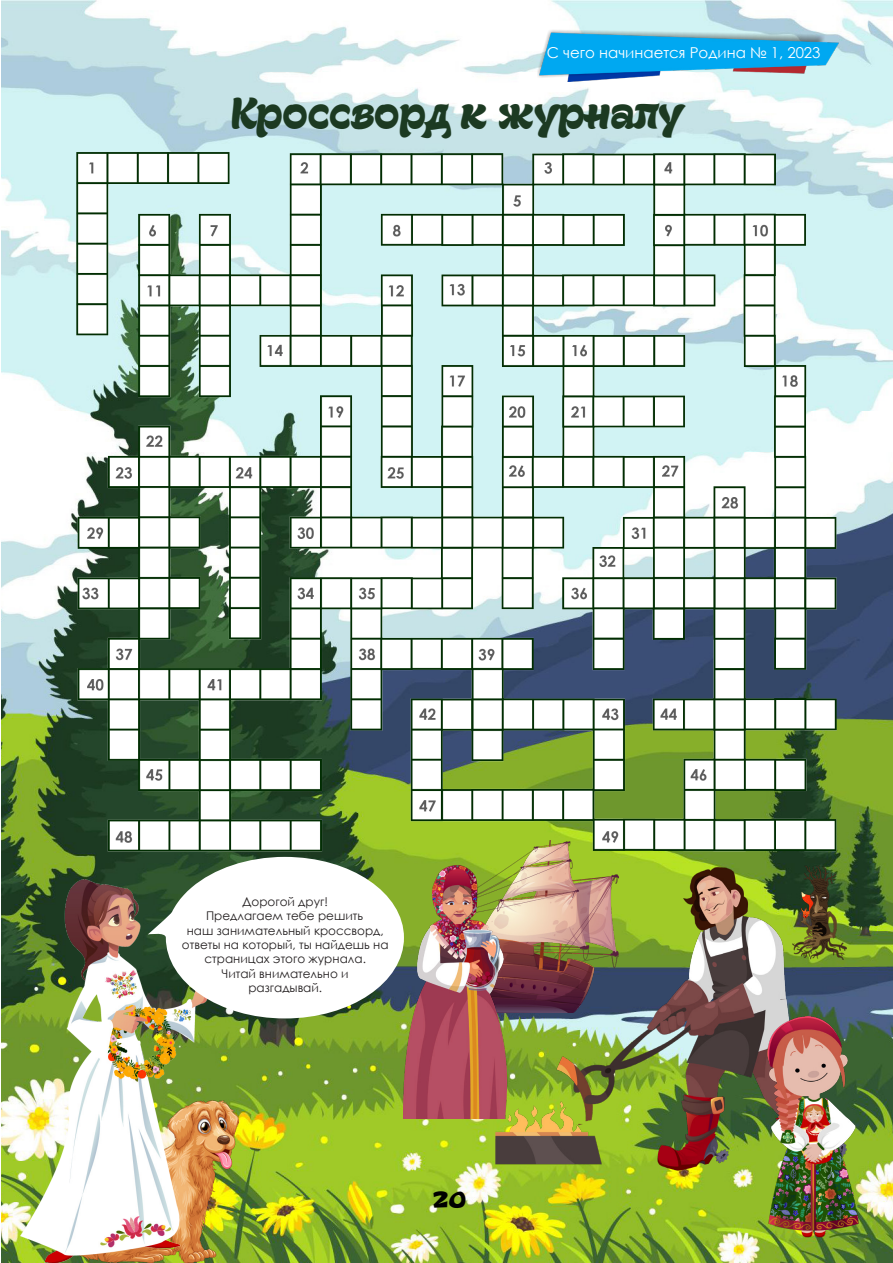
<style>
.page{position:relative;width:893px;height:1263px;background:#fff}
.page>*{position:absolute;margin:0;border:0;box-sizing:border-box;transform-origin:0 0}
.t1{font:45px "Gecko Personal Use Only";color:#1c3a22}
.t2{font:21px "Freakomixby Avdo";color:#000}
.t3{font:15px "Century Gothic";color:#fff}
.t4{font:12px/14.4px "Century Gothic";color:#231f20;text-align:center}
</style>
<div class="page">
<img style="left:2px;top:0;width:891px;height:1263px">
<img style="left:77px;top:136px;width:761px;height:741px">
<img style="left:220px;top:1100px;width:18px;height:163px">
<img style="left:404px;top:863px;width:107px;height:255px">
<img style="left:21px;top:879px;width:199px;height:384px">
<img style="left:496px;top:867px;width:350px;height:327px">
<img style="left:793px;top:865px;width:53px;height:94px">
<img style="left:767px;top:1016px;width:92px;height:247px">
<img style="left:538px;top:24px;width:301px;height:57px">
<svg style="left:148px;top:857px;width:256px;height:161px"></svg>
<p class="t3" style="left:547px;top:42px;width:275px">С чего начинается Родина № 1, 2023</p>
<p class="t1" style="left:231px;top:85px;width:453px">Кроссворд к журналу</p>
<p class="t4" style="left:243px;top:894px;width:87px">Дорогой друг!</p>
<p class="t4" style="left:182px;top:908px;width:208px">Предлагаем тебе решить<br>наш занимательный кроссворд, ответы на который, ты найдешь на страницах этого журнала.</p>
<p class="t4" style="left:222px;top:966px;width:128px">Читай внимательно и разгадывай.</p>
<p class="t2" style="left:433px;top:1188px;width:35px">20</p>
</div>
